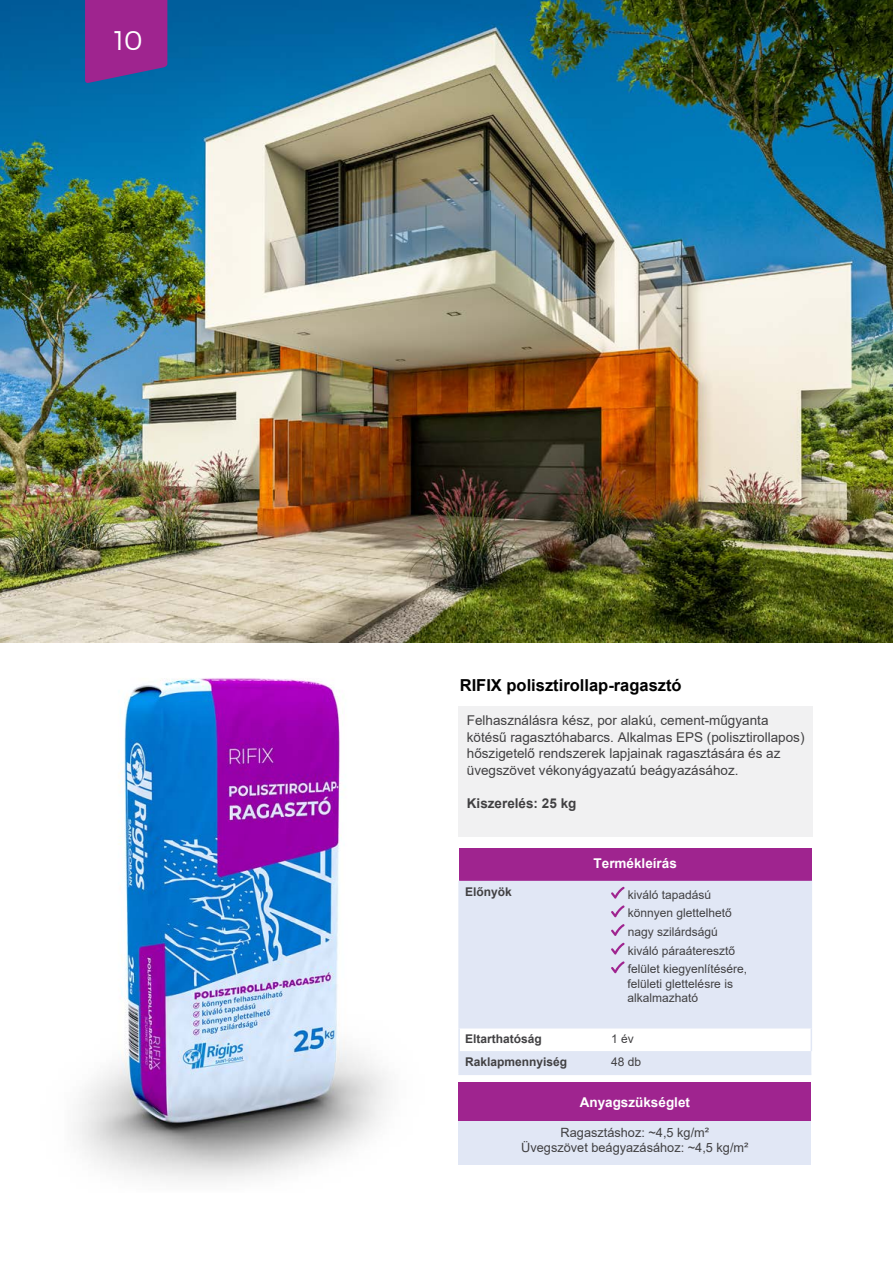
<style>
.page{position:relative;width:893px;height:1263px;background:#fff}
.page>*{position:absolute;margin:0;border:0;box-sizing:border-box;transform-origin:0 0}
.t1{font:300 27px "Montserrat";color:#fff}
.t2{font:700 16.5px "Arial";color:#000}
.t3{font:13.5px/16.5px "Arial";color:#414042}
.t4{font:700 13.5px "Arial";color:#fff}
.t5{font:700 13.5px "Arial";color:#414042}
.t6{font:12.75px/15px "Arial";color:#414042;text-align:center}
.t7{font:12px/18.6px "Arial";color:#414042}
.t8{font:700 12px "Arial";color:#414042}
</style>
<div class="page">
<img style="left:0;top:0;width:893px;height:642px">
<svg style="left:85px;top:0;width:82px;height:84px;background:#8e2b91"></svg>
<img style="left:77px;top:678px;width:389px;height:503px">
<div style="left:458px;top:1082px;width:353px;height:39px;background:#9f248f"></div>
<div style="left:458px;top:1121px;width:353px;height:43px;background:#e1e7f5"></div>
<div style="left:459px;top:848px;width:352px;height:33px;background:#9f248f"></div>
<div style="left:460px;top:881px;width:351px;height:192px;background:#e1e7f5"></div>
<hr style="left:458px;top:881px;width:2px;height:146px;background:#e1e7f5">
<hr style="left:811px;top:881px;width:1px;height:146px;background:#e1e7f5">
<hr style="left:458px;top:1027px;width:147px;height:1px;background:#e1e7f5">
<hr style="left:458px;top:1028px;width:2px;height:23px;background:#e1e7f5">
<hr style="left:605px;top:1027px;width:207px;height:1px;background:#e1e7f5">
<svg style="left:460px;top:1028px;width:352px;height:23px"></svg>
<hr style="left:458px;top:1073px;width:147px;height:2px;background:#e1e7f5">
<hr style="left:605px;top:1073px;width:206px;height:2px;background:#e1e7f5">
<hr style="left:458px;top:1051px;width:2px;height:22px;background:#e1e7f5">
<svg style="left:611px;top:887px;width:14px;height:12px"></svg>
<svg style="left:611px;top:905px;width:14px;height:12px"></svg>
<svg style="left:611px;top:924px;width:14px;height:12px"></svg>
<svg style="left:611px;top:943px;width:14px;height:11px"></svg>
<svg style="left:611px;top:961px;width:14px;height:12px"></svg>
<div style="left:458px;top:707px;width:355px;height:130px;background:#f1f1f2"></div>
<h1 class="t1" style="left:114px;top:23px;width:30px">10</h1>
<p class="t2" style="left:460px;top:673px;width:223px">RIFIX polisztirollap-ragasztó</p>
<p class="t3" style="left:467px;top:712px;width:339px">Felhasználásra kész, por alakú, cement-műgyanta kötésű ragasztóhabarcs. Alkalmas EPS (polisztirollapos) hőszigetelő rendszerek lapjainak ragasztására és az üvegszövet vékonyágyazatú beágyazásához.</p>
<p class="t5" style="left:467px;top:793px;width:111px">Kiszerelés: 25 kg</p>
<p class="t4" style="left:594px;top:854px;width:85px">Termékleírás</p>
<p class="t8" style="left:465px;top:883px;width:48px">Előnyök</p>
<p class="t7" style="left:628px;top:885px;width:121px">kiváló tapadású könnyen glettelhető nagy szilárdságú kiváló páraáteresztő felület kiegyenlítésére,</p>
<p class="t7" style="left:628px;top:976px;width:107px;line-height:14.4px">felületi glettelésre is alkalmazható</p>
<p class="t8" style="left:465px;top:1030px;width:78px">Eltarthatóság</p>
<p class="t7" style="left:611px;top:1029px;width:24px">1 év</p>
<p class="t8" style="left:465px;top:1053px;width:104px">Raklapmennyiség</p>
<p class="t7" style="left:611px;top:1052px;width:32px">48 db</p>
<p class="t4" style="left:580px;top:1093px;width:112px">Anyagszükséglet</p>
<p class="t6" style="left:521px;top:1124px;width:229px">Ragasztáshoz: ~4,5 kg/m²<br>Üvegszövet beágyazásához: ~4,5 kg/m²</p>
</div>
